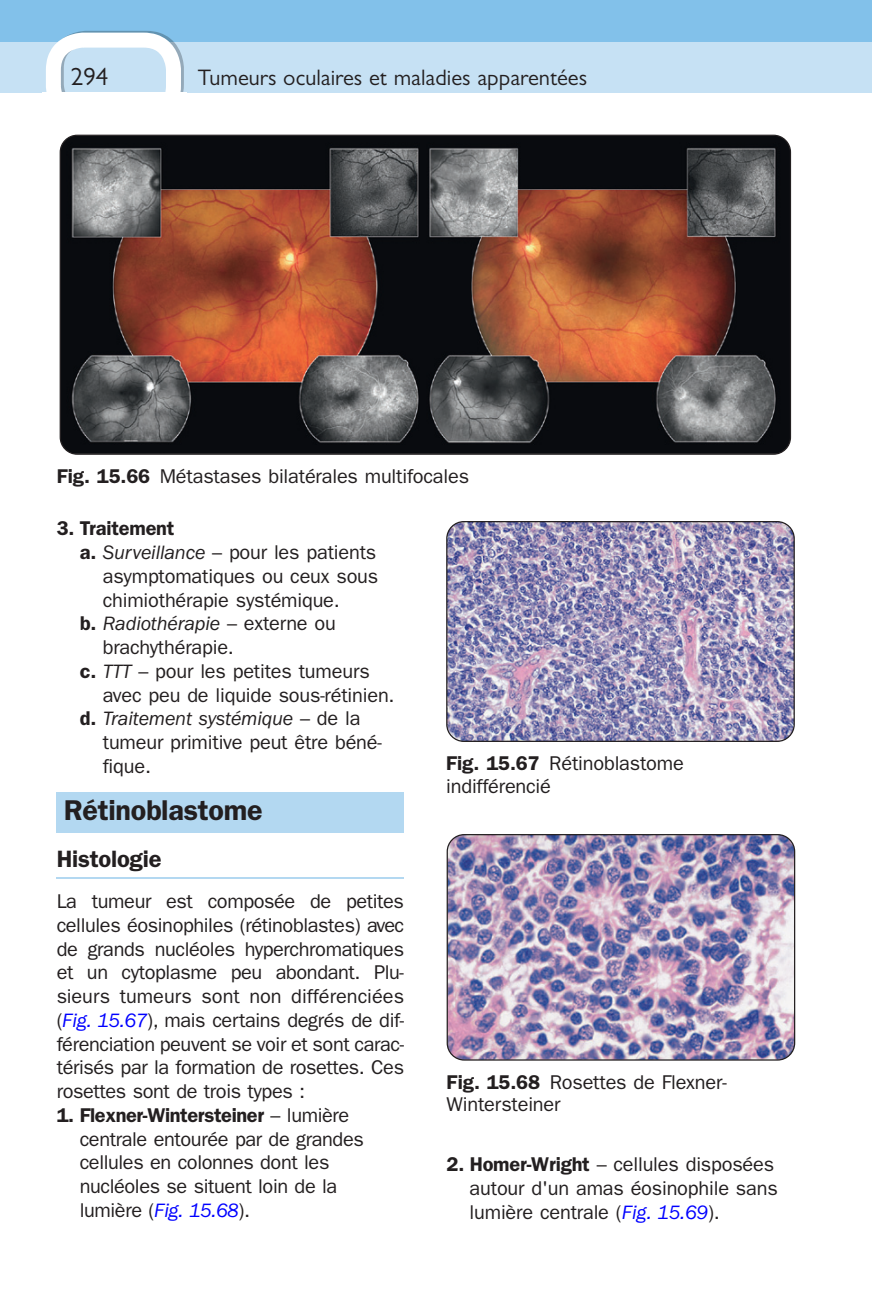
<style>
.page{position:relative;width:872px;height:1304px;background:#fff}
.page>*{position:absolute;margin:0;border:0;box-sizing:border-box;transform-origin:0 0}
.t1{font:600 28.75px "Franklin Gothic";letter-spacing:-.01em;color:#231f20}
.t2{font:25px "Gill Sans";color:#231f20}
.t3{font:600 23.75px "Franklin Gothic";letter-spacing:-.01em;color:#231f20}
.t4{font:22.5px "Gill Sans";color:#231f20}
.t5{font:20px/23.8px "Franklin Gothic";letter-spacing:-.01em;color:#231f20}
.t6{font:italic 20px "Franklin Gothic";letter-spacing:-.01em;color:#231f20}
.t7{font:600 20px "Franklin Gothic";letter-spacing:-.01em;color:#231f20}
.s1{font-weight:600}
.s2{font-style:italic}
.s3{font-weight:600;font-style:normal}
.s4{font-style:normal}
.s5{font-style:italic;color:#00f}
</style>
<div class="page">
<div style="left:0;top:0;width:872px;height:92px;background:#82c1ea"></div>
<div style="left:0;top:42px;width:872px;height:50px;background:#c6e1f4"></div>
<svg style="left:46px;top:31px;width:138px;height:61px"></svg>
<div style="left:57px;top:792px;width:347px;height:40px;background:#b3d8f1"></div>
<hr style="left:57px;top:877px;width:347px;height:2px;background:#b3d8f1">
<img style="left:60px;top:136px;width:730px;height:318px">
<img style="left:448px;top:523px;width:345px;height:217px">
<div style="left:446px;top:521px;width:349px;height:221px;border:1px solid #231f20;border-radius:17px"></div>
<img style="left:448px;top:835px;width:346px;height:224px">
<div style="left:446px;top:834px;width:349px;height:227px;border:1px solid #231f20;border-radius:17px"></div>
<p class="t2" style="left:71px;top:62px;width:39px">294</p>
<p class="t4" style="left:198px;top:65px;width:391px">Tumeurs oculaires et maladies apparentées</p>
<p class="t5" style="left:57px;top:464px;width:414px"><span class="s1">Fig. 15.66</span> Métastases bilatérales multifocales</p>
<p class="t7" style="left:57px;top:517px;width:119px">3. Traitement</p>
<p class="t5" style="left:80px;top:541px;width:298px"><span class="s1">a.</span> <span class="s2">Surveillance</span> – pour les patients</p>
<p class="t5" style="left:103px;top:564px;width:277px">asymptomatiques ou ceux sous</p>
<p class="t5" style="left:103px;top:588px;width:238px">chimiothérapie systémique.</p>
<p class="t6" style="left:80px;top:613px;width:258px"><span class="s3">b.</span> Radiothérapie <span class="s4">– externe ou</span></p>
<p class="t5" style="left:103px;top:636px;width:133px">brachythérapie.</p>
<p class="t5" style="left:80px;top:659px;width:292px"><span class="s1">c.</span> <span class="s2">TTT</span> – pour les petites tumeurs</p>
<p class="t5" style="left:103px;top:683px;width:293px">avec peu de liquide sous-rétinien.</p>
<p class="t6" style="left:80px;top:708px;width:282px"><span class="s3">d.</span> Traitement systémique <span class="s4">– de la</span></p>
<p class="t5" style="left:103px;top:731px;width:280px">tumeur primitive peut être béné-</p>
<p class="t5" style="left:103px;top:754px;width:50px">fique.</p>
<h1 class="t1" style="left:64px;top:794px;width:200px">Rétinoblastome</h1>
<p class="t3" style="left:57px;top:845px;width:106px">Histologie</p>
<p class="t5" style="left:57px;top:890px;width:349px;text-align:justify">La tumeur est composée de petites cellules éosinophiles (rétinoblastes) avec de grands nucléoles hyperchromati ques et un cytoplasme peu abondant. Plu&shy;sieurs tumeurs sont non différenciées ( <span class="s5">Fig. 15.67</span> ), mais certains degrés de dif&shy;férenciation peuvent se voir et sont carac&shy;térisés par la formation de rosettes. Ces rosettes sont de trois types :</p>
<p class="t5" style="left:80px;top:1103px;width:285px;text-indent:-23px"><span class="s1">1. Flexner-Wintersteiner</span> – lumière centrale entourée par de grandes cellules en colonnes dont les nucléoles se situent loin de la lumière ( <span class="s5">Fig. 15.68</span> ).</p>
<p class="t5" style="left:446px;top:752px;width:239px;line-height:22.5px"><span class="s1">Fig. 15.67</span> Rétinoblastome indifférencié</p>
<p class="t5" style="left:446px;top:1071px;width:281px;line-height:22.5px"><span class="s1">Fig. 15.68</span> Rosettes de Flexner-<br>Wintersteiner</p>
<p class="t5" style="left:469px;top:1153px;width:309px;text-indent:-23px"><span class="s1">2. Homer-Wright</span> – cellules disposées autour d'un amas éosinophile sans lumière centrale ( <span class="s5">Fig. 15.69</span> ).</p>
</div>
